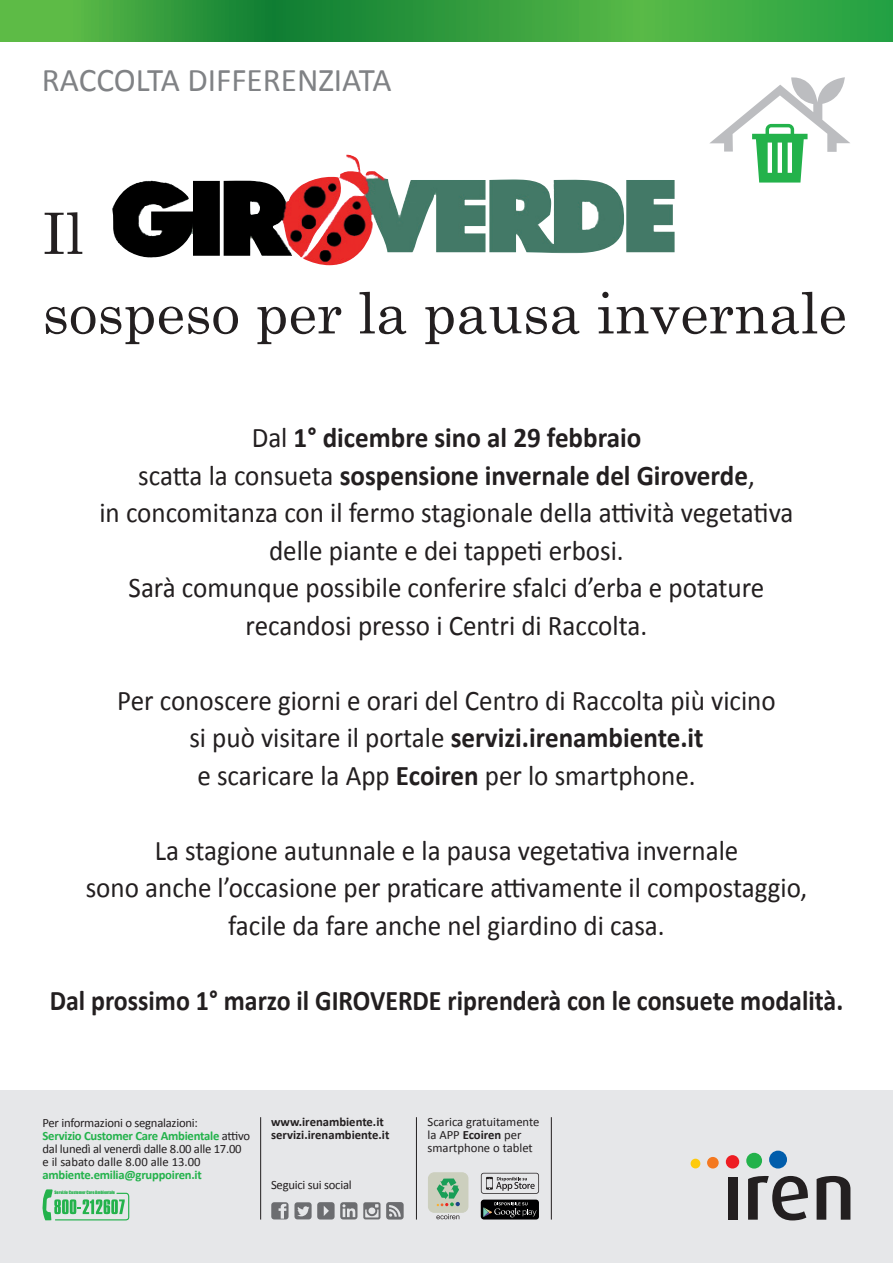
<style>
.page{position:relative;width:893px;height:1263px;background:#fff}
.page>*{position:absolute;margin:0;border:0;box-sizing:border-box;transform-origin:0 0}
.t1{font:57px/79.5px "Century Schoolbook";color:#231f20}
.t2{font:33.15px "Calibri";color:#808285}
.t3{font:28.5px/37.5px "Calibri";color:#231f20;text-align:center;scale:.95 1}
.t4{font:700 28.5px "Calibri";color:#231f20;scale:.91 1}
.t5{font:12.6px/13px "Calibri";letter-spacing:-.02em;color:#231f20}
.t6{font:12.6px/13px "Calibri";color:#231f20}
.t7{font:700 12.6px/13px "Calibri";color:#231f20}
.t8{font:700 12.6px "Calibri";letter-spacing:-.02em;color:#23b24b}
.t9{font:4.2px "Impact";color:#23b24b}
.s1{font-weight:700}
.s2{font-weight:700;color:#23b24b}
</style>
<div class="page">
<svg style="left:0;top:0;width:893px;height:42px;background:#38a240"></svg>
<svg style="left:709px;top:77px;width:141px;height:106px"></svg>
<div style="left:0;top:1091px;width:893px;height:172px;background:#e6e7e9"></div>
<div style="left:728px;top:1177px;width:9px;height:43px;background:#231f20"></div>
<svg style="left:748px;top:1176px;width:60px;height:44px"></svg>
<svg style="left:817px;top:1176px;width:33px;height:44px"></svg>
<div style="left:769px;top:1150px;width:18px;height:18px;background:#015dab;border-radius:50%"></div>
<div style="left:746px;top:1153px;width:16px;height:15px;background:#23b24b;border-radius:50%"></div>
<div style="left:726px;top:1155px;width:13px;height:13px;background:#ee1d23;border-radius:50%"></div>
<div style="left:707px;top:1157px;width:12px;height:11px;background:#f47921;border-radius:50%"></div>
<div style="left:691px;top:1159px;width:9px;height:9px;background:#feca0a;border-radius:50%"></div>
<div style="left:428px;top:1173px;width:40px;height:39px;background:#cccfbe;border-radius:6px"></div>
<div style="left:428px;top:1173px;width:40px;height:39px;border:1px solid #cccfbe;border-radius:6px"></div>
<svg style="left:436px;top:1214px;width:23px;height:5px"></svg>
<svg style="left:437px;top:1178px;width:23px;height:28px"></svg>
<svg style="left:481px;top:1173px;width:58px;height:21px"></svg>
<div style="left:481px;top:1199px;width:58px;height:20px;background:#000001;border-radius:3px"></div>
<svg style="left:483px;top:1202px;width:54px;height:15px"></svg>
<svg style="left:363px;top:1202px;width:17px;height:17px"></svg>
<svg style="left:386px;top:1202px;width:18px;height:17px"></svg>
<svg style="left:271px;top:1202px;width:86px;height:17px"></svg>
<hr style="left:260px;top:1117px;width:1px;height:102px;background:#231f20">
<hr style="left:416px;top:1117px;width:1px;height:102px;background:#231f20">
<hr style="left:551px;top:1117px;width:1px;height:102px;background:#231f20">
<img style="left:112px;top:155px;width:563px;height:111px">
<svg style="left:42px;top:1189px;width:87px;height:31px"></svg>
<p class="t2" style="left:42px;top:59px;width:351px">RACCOLTA DIFFERENZIATA</p>
<h1 class="t1" style="left:43px;top:189px;width:806px">Il<br>sospeso per la pausa invernale</h1>
<p class="t3" style="left:99px;top:419px;width:732px">Dal <span class="s1">1° dicembre sino al 29 febbraio<br></span>scatta la consueta <span class="s1">sospensione invernale del Giroverde</span>,<br>in concomitanza con il fermo stagionale della attività vegetativa delle piante e dei tappeti erbosi.<br>Sarà comunque possibile conferire sfalci d’erba e potature recandosi presso i Centri di Raccolta.</p>
<p class="t3" style="left:117px;top:682px;width:695px">Per conoscere giorni e orari del Centro di Raccolta più vicino si può visitare il portale <span class="s1">servizi.irenambiente.it<br></span>e scaricare la App <span class="s1">Ecoiren</span> per lo smartphone.</p>
<p class="t3" style="left:86px;top:832px;width:761px">La stagione autunnale e la pausa vegetativa invernale<br>sono anche l’occasione per praticare attivamente il compostaggio, facile da fare anche nel giardino di casa.</p>
<p class="t4" style="left:50px;top:982px;width:873px">Dal prossimo 1° marzo il GIROVERDE riprenderà con le consuete modalità.</p>
<p class="t5" style="left:43px;top:1116px;width:209px">Per informazioni o segnalazioni:<br><span class="s2">Servizio Customer Care Ambientale</span> attivo dal lunedì al venerdì dalle 8.00 alle 17.00 e il sabato dalle 8.00 alle 13.00</p>
<p class="t8" style="left:43px;top:1167px;width:161px">ambiente.emilia@gruppoiren.it</p>
<p class="t9" style="left:54px;top:1189px;width:62px">Servizio Customer Care Ambientale</p>
<p class="t7" style="left:271px;top:1115px;width:120px">www.irenambiente.it servizi.irenambiente.it</p>
<p class="t5" style="left:271px;top:1178px;width:82px">Seguici sui social</p>
<p class="t6" style="left:428px;top:1115px;width:114px">Scarica gratuitamente la APP <span class="s1">Ecoiren</span> per smartphone o tablet</p>
</div>
